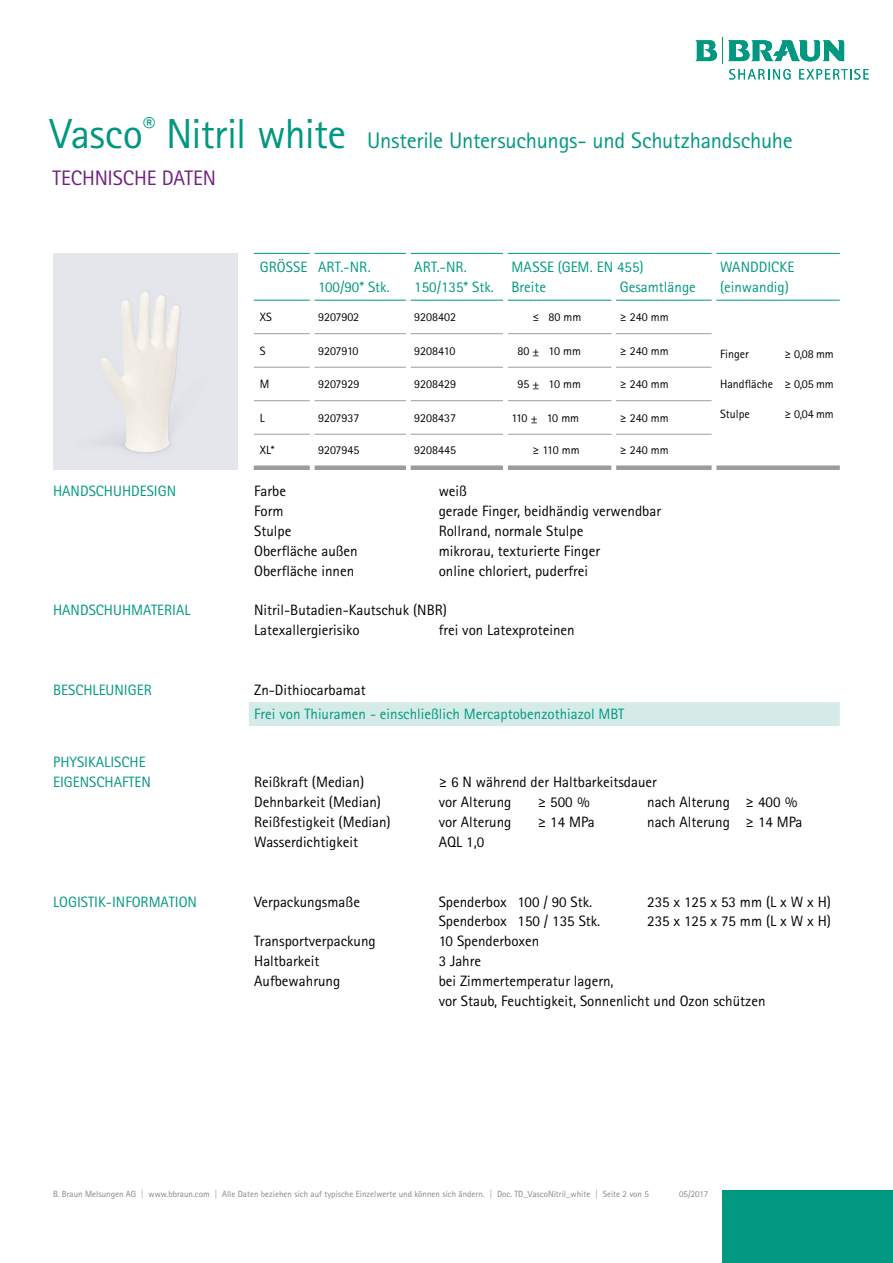
<style>
.page{position:relative;width:893px;height:1263px;background:#fff}
.page>*{position:absolute;margin:0;border:0;box-sizing:border-box;transform-origin:0 0}
.t1{font:22.5px "Rotis Sans Serif Pro";letter-spacing:-.01em;color:#009880}
.t2{font:21px "Rotis Sans Serif Pro";color:#712081}
.t3{font:15px/19.8px "Rotis Sans Serif Pro";color:#000}
.t4{font:15px/19.8px "Rotis Sans Serif Pro";color:#009880}
.t5{font:15px "Rotis Sans Serif W1 G";letter-spacing:.005em;color:#009880}
.t6{font:12px "Rotis Sans Serif Pro";color:#000}
.t7{font:12px "Rotis Sans Serif Pro";letter-spacing:-.02em;color:#000}
.t8{font:9px "Rotis Sans Serif Pro";color:#868786}
.s1{font-size:42px}
.s2{font-family:"Rotis Sans Serif W1 G"}
</style>
<div class="page">
<div style="left:722px;top:1191px;width:171px;height:72px;background:#009880"></div>
<svg style="left:695px;top:37px;width:174px;height:43px"></svg>
<div style="left:249px;top:702px;width:591px;height:24px;background:#d5ebe7"></div>
<hr style="left:254px;top:333px;width:56px;height:1px;background:#9c9c9d">
<hr style="left:314px;top:333px;width:92px;height:1px;background:#9c9c9d">
<hr style="left:410px;top:333px;width:93px;height:1px;background:#9c9c9d">
<hr style="left:508px;top:333px;width:104px;height:1px;background:#9c9c9d">
<hr style="left:616px;top:333px;width:96px;height:1px;background:#9c9c9d">
<hr style="left:254px;top:367px;width:56px;height:1px;background:#9c9c9d">
<hr style="left:314px;top:367px;width:92px;height:1px;background:#9c9c9d">
<hr style="left:410px;top:367px;width:93px;height:1px;background:#9c9c9d">
<hr style="left:508px;top:367px;width:104px;height:1px;background:#9c9c9d">
<hr style="left:616px;top:367px;width:96px;height:1px;background:#9c9c9d">
<hr style="left:254px;top:400px;width:56px;height:1px;background:#9c9c9d">
<hr style="left:314px;top:400px;width:92px;height:1px;background:#9c9c9d">
<hr style="left:410px;top:400px;width:93px;height:1px;background:#9c9c9d">
<hr style="left:508px;top:400px;width:104px;height:1px;background:#9c9c9d">
<hr style="left:616px;top:400px;width:96px;height:1px;background:#9c9c9d">
<hr style="left:254px;top:434px;width:56px;height:1px;background:#9c9c9d">
<hr style="left:314px;top:434px;width:92px;height:1px;background:#9c9c9d">
<hr style="left:410px;top:434px;width:93px;height:1px;background:#9c9c9d">
<hr style="left:508px;top:434px;width:104px;height:1px;background:#9c9c9d">
<hr style="left:616px;top:434px;width:96px;height:1px;background:#9c9c9d">
<div style="left:716px;top:465px;width:124px;height:5px;background:#9c9c9d"></div>
<div style="left:254px;top:465px;width:56px;height:5px;background:#9c9c9d"></div>
<div style="left:314px;top:465px;width:92px;height:5px;background:#9c9c9d"></div>
<div style="left:410px;top:465px;width:93px;height:5px;background:#9c9c9d"></div>
<div style="left:508px;top:465px;width:104px;height:5px;background:#9c9c9d"></div>
<div style="left:616px;top:465px;width:96px;height:5px;background:#9c9c9d"></div>
<hr style="left:254px;top:253px;width:56px;height:1px;background:#009880">
<hr style="left:314px;top:253px;width:92px;height:1px;background:#009880">
<hr style="left:410px;top:253px;width:93px;height:1px;background:#009880">
<hr style="left:508px;top:253px;width:106px;height:1px;background:#009880">
<hr style="left:614px;top:253px;width:98px;height:1px;background:#009880">
<hr style="left:716px;top:253px;width:124px;height:1px;background:#009880">
<hr style="left:254px;top:300px;width:56px;height:1px;background:#009880">
<hr style="left:314px;top:300px;width:92px;height:1px;background:#009880">
<hr style="left:410px;top:300px;width:93px;height:1px;background:#009880">
<hr style="left:508px;top:300px;width:104px;height:1px;background:#009880">
<hr style="left:616px;top:300px;width:96px;height:1px;background:#009880">
<hr style="left:716px;top:300px;width:124px;height:1px;background:#009880">
<img style="left:100px;top:292px;width:80px;height:160px">
<h1 class="t1" style="left:50px;top:127px;width:744px"><span class="s1">Vasco</span><sup>®</sup> <span class="s1">Nitril white</span> Unsterile Untersuchungs- und Schutzhandschuhe</h1>
<h2 class="t2" style="left:52px;top:165px;width:121px">technische daten</h2>
<p class="t4" style="left:260px;top:258px;width:30px">grösse</p>
<p class="t5" style="left:318px;top:259px;width:54px">ART.-NR.</p>
<p class="t5" style="left:414px;top:259px;width:54px">ART.-NR.</p>
<p class="t5" style="left:511px;top:259px;width:134px">MASSE (GEM. EN 455)</p>
<p class="t5" style="left:720px;top:259px;width:76px">WANDDICKE</p>
<p class="t4" style="left:318px;top:277px;width:73px">100/90* Stk.</p>
<p class="t4" style="left:414px;top:277px;width:133px">150/135* Stk. <span class="s2">BREITE</span></p>
<p class="t5" style="left:620px;top:278px;width:78px">GESAMTLÄNGE</p>
<p class="t5" style="left:720px;top:278px;width:70px">(EINWANDIG)</p>
<p class="t6" style="left:260px;top:310px;width:13px">XS</p>
<p class="t6" style="left:318px;top:310px;width:43px">9207902</p>
<p class="t6" style="left:414px;top:310px;width:43px">9208402</p>
<p class="t6" style="left:532px;top:310px;width:50px">≤ 80 mm</p>
<p class="t6" style="left:620px;top:310px;width:50px">≥ 240 mm</p>
<p class="t6" style="left:720px;top:347px;width:30px">Finger</p>
<p class="t6" style="left:784px;top:347px;width:51px">≥ 0,08 mm</p>
<p class="t6" style="left:720px;top:377px;width:115px">Handfläche ≥ 0,05 mm</p>
<p class="t6" style="left:720px;top:407px;width:31px">Stulpe</p>
<p class="t6" style="left:784px;top:407px;width:51px">≥ 0,04 mm</p>
<p class="t6" style="left:260px;top:343px;width:7px">S</p>
<p class="t7" style="left:318px;top:343px;width:42px">9207910</p>
<p class="t6" style="left:414px;top:343px;width:43px">9208410</p>
<p class="t6" style="left:517px;top:343px;width:65px">80 ± 10 mm</p>
<p class="t6" style="left:620px;top:343px;width:50px">≥ 240 mm</p>
<p class="t6" style="left:260px;top:377px;width:11px">M</p>
<p class="t6" style="left:318px;top:377px;width:43px">9207929</p>
<p class="t6" style="left:414px;top:377px;width:43px">9208429</p>
<p class="t6" style="left:517px;top:377px;width:65px">95 ± 10 mm</p>
<p class="t6" style="left:620px;top:377px;width:50px">≥ 240 mm</p>
<p class="t6" style="left:260px;top:410px;width:5px">L</p>
<p class="t6" style="left:318px;top:410px;width:43px">9207937</p>
<p class="t6" style="left:414px;top:410px;width:43px">9208437</p>
<p class="t6" style="left:511px;top:410px;width:69px">110 ± 10 mm</p>
<p class="t6" style="left:620px;top:410px;width:50px">≥ 240 mm</p>
<p class="t6" style="left:260px;top:443px;width:16px">XL*</p>
<p class="t6" style="left:318px;top:443px;width:43px">9207945</p>
<p class="t6" style="left:414px;top:443px;width:43px">9208445</p>
<p class="t6" style="left:532px;top:443px;width:49px">≥ 110 mm</p>
<p class="t6" style="left:620px;top:443px;width:50px">≥ 240 mm</p>
<p class="t4" style="left:53px;top:481px;width:19px">handsc</p>
<p class="t4" style="left:104px;top:481px;width:74px">huhDESIGN</p>
<p class="t3" style="left:254px;top:481px;width:33px">Farbe</p>
<p class="t3" style="left:439px;top:481px;width:30px">weiß</p>
<p class="t3" style="left:254px;top:501px;width:31px">Form</p>
<p class="t3" style="left:439px;top:501px;width:224px">gerade Finger, beidhändig verwendbar</p>
<p class="t3" style="left:254px;top:521px;width:39px">Stulpe</p>
<p class="t3" style="left:439px;top:521px;width:146px">Rollrand, normale Stulpe</p>
<p class="t3" style="left:254px;top:541px;width:105px">Oberfläche außen</p>
<p class="t3" style="left:439px;top:541px;width:163px">mikrorau, texturierte Finger</p>
<p class="t3" style="left:254px;top:561px;width:101px">Oberfläche innen</p>
<p class="t3" style="left:439px;top:561px;width:151px">online chloriert, puderfrei</p>
<p class="t4" style="left:53px;top:601px;width:19px">handsc</p>
<p class="t4" style="left:104px;top:601px;width:37px">huhmate</p>
<p class="t4" style="left:164px;top:601px;width:28px">rial</p>
<p class="t3" style="left:254px;top:601px;width:194px">Nitril-Butadien-Kautschuk (NBR)<br>Latexallergierisiko</p>
<p class="t3" style="left:439px;top:620px;width:138px">frei von Latexproteinen</p>
<p class="t4" style="left:53px;top:680px;width:9px">besc</p>
<p class="t4" style="left:83px;top:680px;width:70px">hleun iger</p>
<p class="t3" style="left:254px;top:680px;width:113px">Zn-Dithiocarbamat</p>
<p class="t4" style="left:254px;top:704px;width:372px">Frei von Thiuramen - einschließlich Mercaptobenzothiazol MBT</p>
<p class="t4" style="left:53px;top:752px;width:92px">Physikalische eigensc</p>
<p class="t4" style="left:105px;top:772px;width:32px">haften</p>
<p class="t3" style="left:254px;top:772px;width:111px">Reißkraft (Median)</p>
<p class="t3" style="left:439px;top:772px;width:220px">≥ 6 N während der Haltbarkeitsdauer</p>
<p class="t3" style="left:254px;top:792px;width:128px">Dehnbarkeit (Median)</p>
<p class="t3" style="left:439px;top:792px;width:74px">vor Alterung</p>
<p class="t3" style="left:538px;top:792px;width:53px">≥ 500 %</p>
<p class="t3" style="left:647px;top:792px;width:152px">nach Alterung ≥ 400 %</p>
<p class="t3" style="left:254px;top:812px;width:138px">Reißfestigkeit (Median)</p>
<p class="t3" style="left:439px;top:812px;width:74px">vor Alterung</p>
<p class="t3" style="left:538px;top:812px;width:58px">≥ 14 MPa</p>
<p class="t3" style="left:647px;top:812px;width:157px">nach Alterung ≥ 14 MPa</p>
<p class="t3" style="left:254px;top:832px;width:105px">Wasserdichtigkeit</p>
<p class="t3" style="left:439px;top:832px;width:47px">AQL 1,0</p>
<p class="t4" style="left:53px;top:892px;width:135px">Logistik-in formation</p>
<p class="t3" style="left:254px;top:892px;width:107px">Verpackungsmaße</p>
<p class="t3" style="left:439px;top:892px;width:155px">Spenderbox 100 / 90 Stk.</p>
<p class="t3" style="left:647px;top:892px;width:185px">235 x 125 x 53 mm (L x W x H)</p>
<p class="t3" style="left:439px;top:911px;width:163px">Spenderbox 150 / 135 Stk.</p>
<p class="t3" style="left:647px;top:911px;width:185px">235 x 125 x 75 mm (L x W x H)</p>
<p class="t3" style="left:254px;top:931px;width:123px">Transportverpackung</p>
<p class="t3" style="left:439px;top:931px;width:102px">10 Spenderboxen</p>
<p class="t3" style="left:254px;top:951px;width:67px">Haltbarkeit</p>
<p class="t3" style="left:439px;top:951px;width:44px">3 Jahre</p>
<p class="t3" style="left:254px;top:971px;width:88px">Aufbewahrung</p>
<p class="t3" style="left:439px;top:971px;width:328px">bei Zimmertemperatur lagern,<br>vor Staub, Feuchtigkeit, Sonnenlicht und Ozon schützen</p>
<p class="t8" style="left:53px;top:1188px;width:597px">B. Braun Melsungen AG | www.bbraun.com | Alle Daten beziehen sich auf typische Einzelwerte und können sich ändern. | Doc. TD_VascoNitril_white | Seite 2 von 5</p>
<p class="t8" style="left:679px;top:1188px;width:31px">05/2017</p>
</div>
